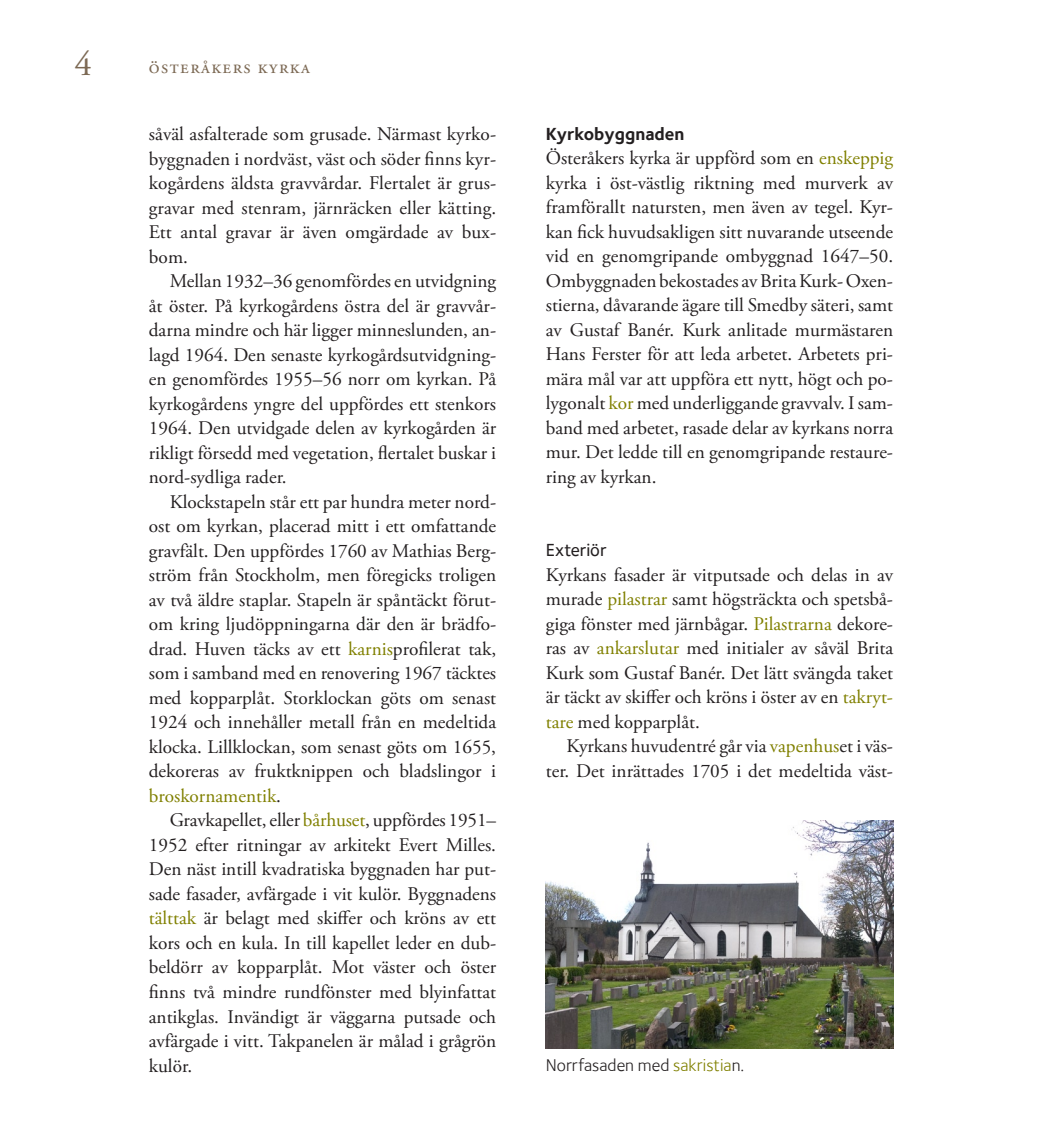
<style>
.page{position:relative;width:1042px;height:1141px;background:#fff}
.page>*{position:absolute;margin:0;border:0;box-sizing:border-box;transform-origin:0 0}
.Bröd_utan_indrag{font:35px "Adobe Garamond Pro";color:#7c6954}
.Bröd_med_indrag{font:19.25px/24.5px "Adobe Garamond Pro";color:#231f20;text-align:justify}
.Bröd_utan_indrag-2{font:19.25px/24.5px "Adobe Garamond Pro";color:#231f20;text-align:justify}
.Bröd_utan_indrag-3{font:19.25px "Adobe Garamond Pro";letter-spacing:.075em;color:#7c6954}
.Rubrik_3_gemena_svar{font:700 18.03px "Foundry Sterling";color:#231f20}
.Rubrik_4_gemena_svar{font:500 18.03px "Foundry Sterling";color:#231f20}
.Bildtext{font:17.5px "Foundry Sterling";color:#231f20}
.s1{color:#808000}
</style>
<div class="page">
<img style="left:546px;top:821px;width:347px;height:228px">
<p class="Bröd_utan_indrag" style="left:74px;top:43px;width:19px">4</p>
<p class="Bröd_utan_indrag-3" style="left:149px;top:56px;width:162px">österåkers kyrka</p>
<p class="Bröd_utan_indrag-2" style="left:149px;top:123px;width:349px">såväl asfalterade som grusade. Närmast kyrko&shy;byggnaden i nordväst, väst och söder finns kyr&shy;kogårdens äldsta gravvårdar. Flertalet är grus&shy;gravar med stenram, järnräcken eller kätting.<br>Ett antal gravar är även omgärdade av bux&shy;bom.</p>
<p class="Bröd_med_indrag" style="left:149px;top:270px;width:349px;text-indent:21px">Mellan 1932–36 genomfördes en utvidgning åt öster. På kyrkogårdens östra del är gravvår&shy;darna mindre och här ligger minneslunden, an&shy;lagd 1964. Den senaste kyrkogårdsutvidgning&shy;en genomfördes 1955–56 norr om kyrkan. På kyrkogårdens yngre del uppfördes ett stenkors 1964. Den utvidgade delen av kyrkogården är rikligt försedd med vegetation, flertalet buskar i nord-sydliga rader.</p>
<p class="Bröd_med_indrag" style="left:149px;top:490px;width:349px;text-indent:21px">Klockstapeln står ett par hundra meter nord&shy;ost om kyrkan, placerad mitt i ett omfattande gravfält. Den uppfördes 1760 av Mathias Berg&shy;ström från Stockholm, men föregicks troligen av två äldre staplar. Stapeln är spåntäckt förut&shy;om kring ljudöppningarna där den är brädfo&shy;drad. Huven täcks av ett <span class="s1">karnis</span>profilerat tak, som i samband med en renovering 1967 täcktes med kopparplåt. Storklockan göts om senast 1924 och innehåller metall från en medeltida klocka. Lillklockan, som senast göts om 1655, dekoreras av fruktknippen och bladslingor i <span class="s1">broskornamentik</span>.</p>
<p class="Bröd_med_indrag" style="left:149px;top:809px;width:349px;text-indent:21px">Gravkapellet, eller <span class="s1">bårhuset</span>, uppfördes 1951– 1952 efter ritningar av arkitekt Evert Milles.<br>Den näst intill kvadratiska byggnaden har put&shy;sade fasader, avfärgade i vit kulör. Byggnadens <span class="s1">tälttak</span> är belagt med skiffer och kröns av ett kors och en kula. In till kapellet leder en dub&shy;beldörr av kopparplåt. Mot väster och öster finns två mindre rundfönster med blyinfattat antikglas. Invändigt är väggarna putsade och avfärgade i vitt. Takpanelen är målad i grågrön kulör.</p>
<p class="Rubrik_3_gemena_svar" style="left:546px;top:123px;width:140px">Kyrkobyggnaden</p>
<p class="Bröd_utan_indrag-2" style="left:546px;top:146px;width:349px">Österåkers kyrka är uppförd som en <span class="s1">enskeppig </span>kyrka i öst-västlig riktning med murverk av framförallt natursten, men även av tegel. Kyr&shy;kan fick huvudsakligen sitt nuvarande utseende vid en genomgripande ombyggnad 1647–50.<br>Ombyggnaden bekostades av Brita Kurk- Oxen&shy;stierna, dåvarande ägare till Smedby säteri, samt av Gustaf Banér. Kurk anlitade murmästaren Hans Ferster för att leda arbetet. Arbetets pri&shy;mära mål var att uppföra ett nytt, högt och po&shy;lygonalt <span class="s1">kor</span> med underliggande gravvalv. I sam&shy;band med arbetet, rasade delar av kyrkans norra mur. Det ledde till en genomgripande restaure&shy;ring av kyrkan.</p>
<p class="Rubrik_4_gemena_svar" style="left:546px;top:539px;width:63px">Exteriör</p>
<p class="Bröd_utan_indrag-2" style="left:546px;top:563px;width:349px">Kyrkans fasader är vitputsade och delas in av murade <span class="s1">pilastrar</span> samt högsträckta och spetsbå&shy;giga fönster med järnbågar. <span class="s1">Pilastrarna</span> dekore&shy;ras av <span class="s1">ankarslutar</span> med initialer av såväl Brita Kurk som Gustaf Banér. Det lätt svängda taket är täckt av skiffer och kröns i öster av en <span class="s1">takryt&shy;tare</span> med kopparplåt.</p>
<p class="Bröd_med_indrag" style="left:546px;top:734px;width:349px;text-align:right">Kyrkans huvudentré går via <span class="s1">vapenhus</span>et i väs&shy;ter. Det inrättades 1705 i det medeltida väst-</p>
<p class="Bildtext" style="left:546px;top:1055px;width:200px">Norrfasaden med <span class="s1">sakristia</span>n.</p>
</div>
